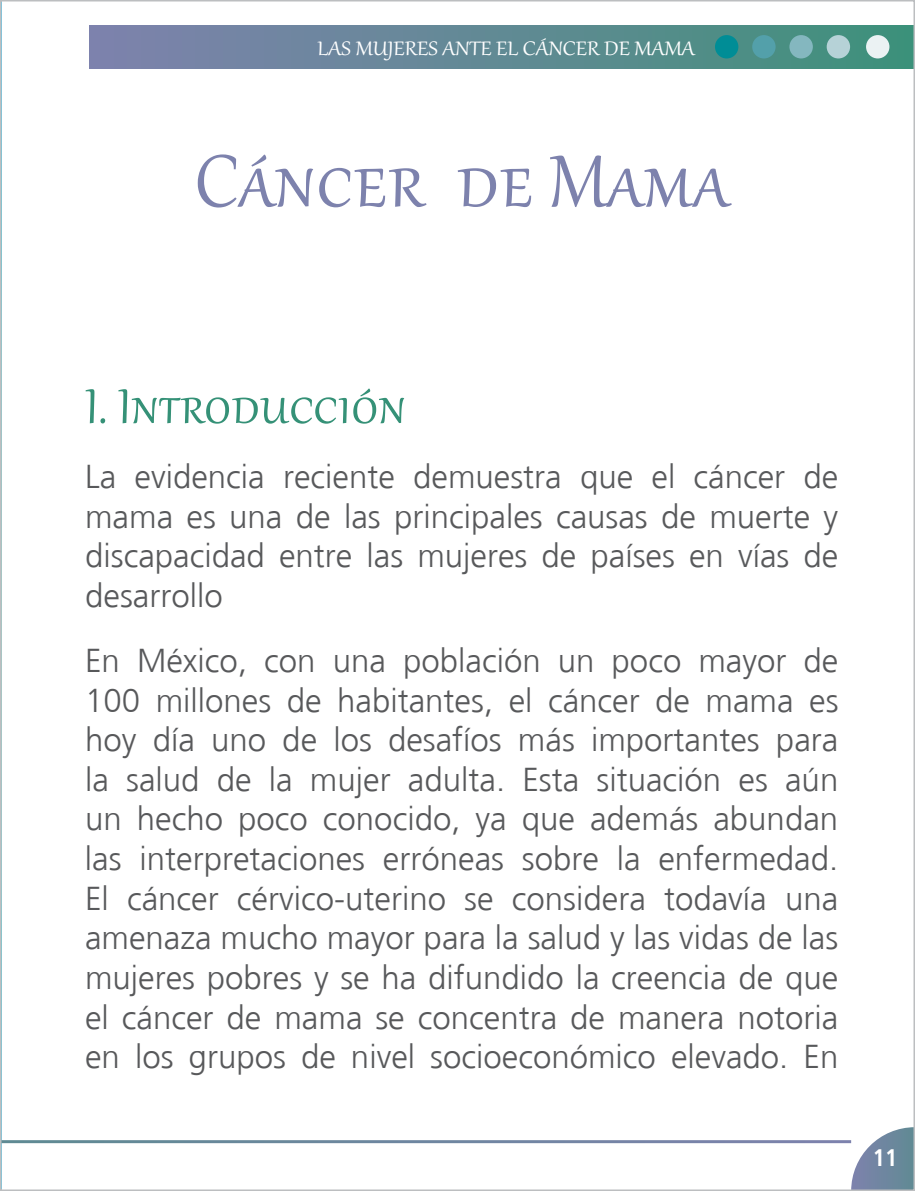
<style>
.page{position:relative;width:915px;height:1191px;background:#fff}
.page>*{position:absolute;margin:0;border:0;box-sizing:border-box;transform-origin:0 0}
.t1{font:90px "Gabriola";color:#7d82ad}
.t2{font:60px "Gabriola";color:#359177}
.t3{font:300 33px/39.6px "Frutiger";color:#58595b;text-align:justify}
.t4{font:24px "Gabriola";color:#fff;scale:1.11 1}
.t5{font:700 condensed 24px "Frutiger";color:#fff}
</style>
<div class="page">
<svg style="left:850px;top:1127px;width:61px;height:61px"></svg>
<div style="left:89px;top:26px;width:825px;height:42px;background:linear-gradient(to right,#7f82ad,#40927b)"></div>
<div style="left:865px;top:35px;width:24px;height:23px;background:#ebf2f3;border-radius:50%"></div>
<div style="left:826px;top:35px;width:23px;height:23px;background:#b6d2d7;border-radius:50%"></div>
<div style="left:789px;top:35px;width:23px;height:23px;background:#84b7bf;border-radius:50%"></div>
<div style="left:752px;top:35px;width:23px;height:23px;background:#53a0aa;border-radius:50%"></div>
<div style="left:714px;top:35px;width:24px;height:23px;background:#008d96;border-radius:50%"></div>
<p class="t4" style="left:317px;top:32px;width:342px">LAS MUJERES ANTE EL CÁNCER DE MAMA</p>
<h1 class="t1" style="left:195px;top:122px;width:535px">Cáncer de Mama</h1>
<h2 class="t2" style="left:85px;top:367px;width:322px">I. Introducción</h2>
<p class="t3" style="left:85px;top:457px;width:754px">La evidencia reciente demuestra que el cáncer de mama es una de las principales causas de muerte y discapacidad entre las mujeres de países en vías de desarrollo</p>
<p class="t3" style="left:85px;top:641px;width:754px">En México, con una población un poco mayor de 100 millones de habitantes, el cáncer de mama es hoy día uno de los desafíos más importantes para la salud de la mujer adulta. Esta situación es aún un hecho poco conocido, ya que además abundan las interpretaciones erróneas sobre la enfermedad.<br>El cáncer cérvico-uterino se considera todavía una amenaza mucho mayor para la salud y las vidas de las mujeres pobres y se ha difundido la creencia de que el cáncer de mama se concentra de manera notoria en los grupos de nivel socioeconómico elevado. En</p>
<p class="t5" style="left:872px;top:1143px;width:26px">11</p>
</div>
